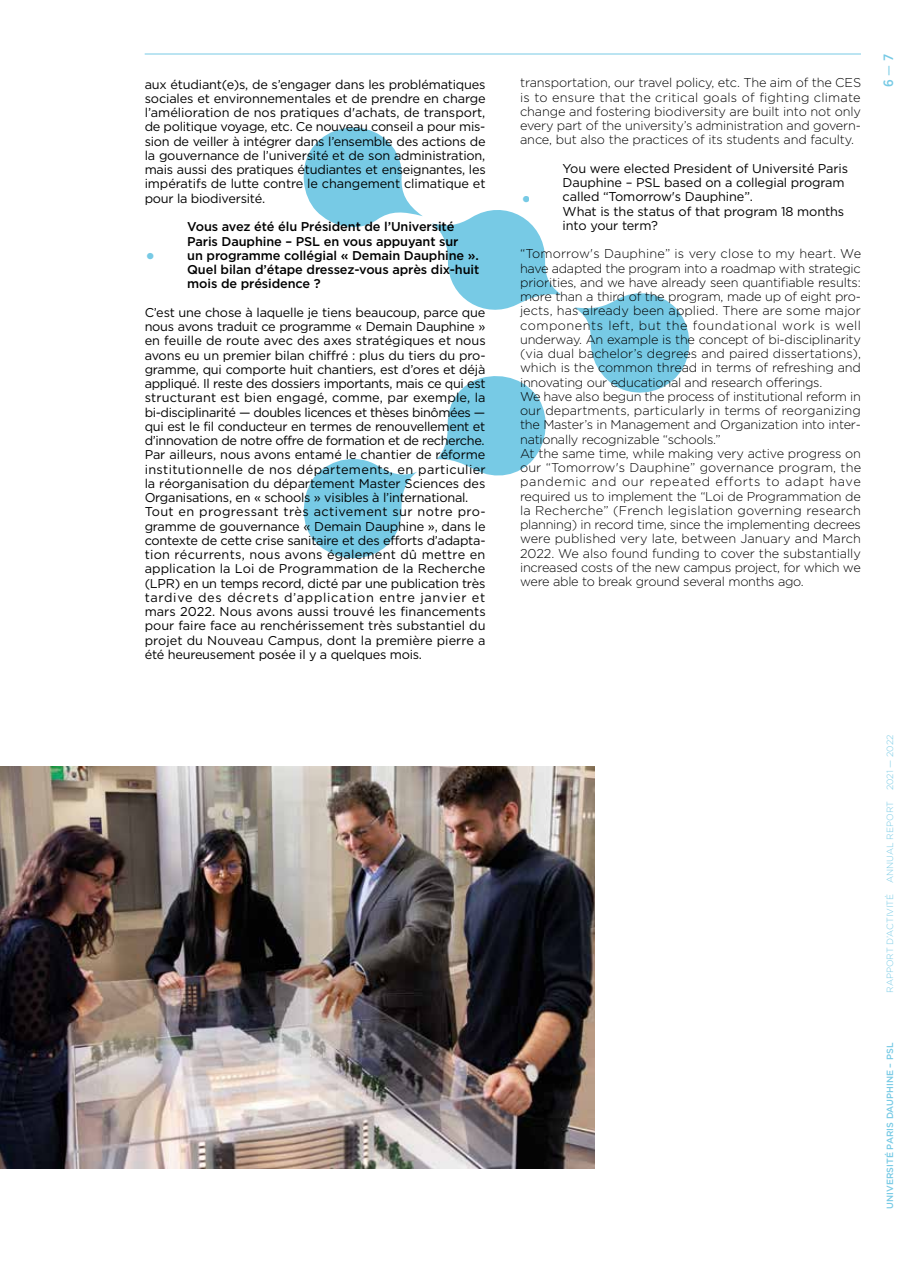
<style>
.page{position:relative;width:915px;height:1263px;background:#fff}
.page>*{position:absolute;margin:0;border:0;box-sizing:border-box;transform-origin:0 0}
.t1{font:500 22.5px "Gotham HTF";color:#77cae5}
.t2{font:500 13.5px "Gotham Narrow";color:#77cae5}
.t3{font:12.75px/14.2px "Gotham HTF";letter-spacing:-.01em;color:#000}
.t4{font:300 12.75px/14.2px "Gotham HTF";letter-spacing:-.015em;color:#000;text-align:justify}
.t5{font:500 12.75px/14.2px "Gotham HTF";letter-spacing:-.01em;color:#000}
.t6{font:300 9px "Gotham HTF";color:#77cae5}
.t7{font:500 9px "Gotham HTF";color:#77cae5}
.s1{font-weight:400}
</style>
<div class="page">
<hr style="left:145px;top:54px;width:715px;height:1px;background:#77cae5">
<svg style="left:432px;top:210px;width:129px;height:100px"></svg>
<svg style="left:436px;top:376px;width:110px;height:100px"></svg>
<svg style="left:303px;top:459px;width:114px;height:100px"></svg>
<svg style="left:303px;top:127px;width:119px;height:100px"></svg>
<svg style="left:574px;top:293px;width:116px;height:100px"></svg>
<img style="left:0;top:766px;width:594px;height:402px">
<p class="t3" style="left:145px;top:77px;width:342px;text-align:justify">aux étudiant(e)s, de s’engager dans les problématiques sociales et environnementales et de prendre en charge l’amélioration de nos pratiques d'achats, de transport, de politique voyage, etc. Ce nouveau conseil a pour mis&shy;sion de veiller à intégrer dans l’ensemble des actions de la gouvernance de l’université et de son administration, mais aussi des pratiques étudiantes et enseignantes, les impératifs de lutte contre le changement climatique et pour la biodiversité.</p>
<p class="t5" style="left:187px;top:219px;width:293px">Vous avez été élu Président de l’Université Paris Dauphine – PSL en vous appuyant sur<br>un programme collégial « Demain Dauphine ».<br>Quel bilan d’étape dressez-vous après dix-huit mois de présidence ?</p>
<p class="t3" style="left:145px;top:305px;width:342px">C’est une chose à laquelle je tiens beaucoup, parce que nous avons traduit ce programme « Demain Dauphine » en feuille de route avec des axes stratégiques et nous avons eu un premier bilan chiffré : plus du tiers du pro&shy;gramme, qui comporte huit chantiers, est d’ores et déjà appliqué. Il reste des dossiers importants, mais ce qui est structurant est bien engagé, comme, par exemple, la bi-disciplinarité — doubles licences et thèses binômées — qui est le fil conducteur en termes de renouvellement et d’innovation de notre offre de formation et de recherche.<br>Par ailleurs, nous avons entamé le chantier de réforme institutionnelle de nos départements, en particulier la réorganisation du département Master Sciences des Organisations, en « schools » visibles à l’international.<br>Tout en progressant très activement sur notre pro&shy;gramme de gouvernance « Demain Dauphine », dans le contexte de cette crise sanitaire et des efforts d’adapta&shy;tion récurrents, nous avons également dû mettre en application la Loi de Programmation de la Recherche (LPR) en un temps record, dicté par une publication très tardive des décrets d’application entre janvier et mars 2022. Nous avons aussi trouvé les financements pour faire face au renchérissement très substantiel du projet du Nouveau Campus, dont la première pierre a été heureusement posée il y a quelques mois.</p>
<h1 class="t1" style="left:145px;top:243px;width:13px">•</h1>
<p class="t4" style="left:520px;top:75px;width:342px">transportation, our travel policy, etc. The aim of the CES is to ensure that the critical goals of fighting climate change and fostering biodiversity are built into not only every part of the university’s administration and govern&shy;ance, but also the practices of its students and faculty.</p>
<p class="t3" style="left:562px;top:161px;width:287px">You were elected President of Université Paris Dauphine – PSL based on a collegial program called “Tomorrow's Dauphine”.<br>What is the status of that program 18 months into your term?</p>
<p class="t4" style="left:520px;top:247px;width:342px;text-align:left">“Tomorrow's Dauphine” is very close to my heart. We have adapted the program into a roadmap with strategic priorities, and we have already seen quantifiable results: more than a third of the program, made up of eight pro&shy;jects, has already been applied. There are some major components left, but the foundational work is well underway. An example is the concept of bi-disciplinarity (via dual bachelor’s degrees and paired dissertations), which is the common thread in terms of refreshing and innovating our educational and research offerings.<br>We have also begun the process of institutional reform in our departments, particularly in terms of reorganizing the Master’s in Management and Organization into inter&shy;nationally recognizable “schools.”<br>At the same time, while making very active progress on our “Tomorrow's Dauphine” governance program, the pandemic and our repeated efforts to adapt have required us to implement the “Loi de Programmation de la Recherche” (French legislation governing research planning) in record time, since the implementing decrees were published very late, between January and March 2022. We also found funding to cover the substantially increased costs of the new campus project, for which we were able to break ground several months ago.</p>
<h1 class="t1" style="left:520px;top:186px;width:13px">•</h1>
<p class="t2" style="left:879px;top:87px;width:34px;rotate:-90deg">6 <span class="s1">—</span> 7</p>
<p class="t6" style="left:884px;top:993px;width:260px;rotate:-90deg">RAPPORT D’ACTIVITÉ ANNUAL REPORT 2021 — 2022</p>
<p class="t7" style="left:884px;top:1209px;width:168px;rotate:-90deg">UNIVERSITÉ PARIS DAUPHINE – PSL</p>
</div>
